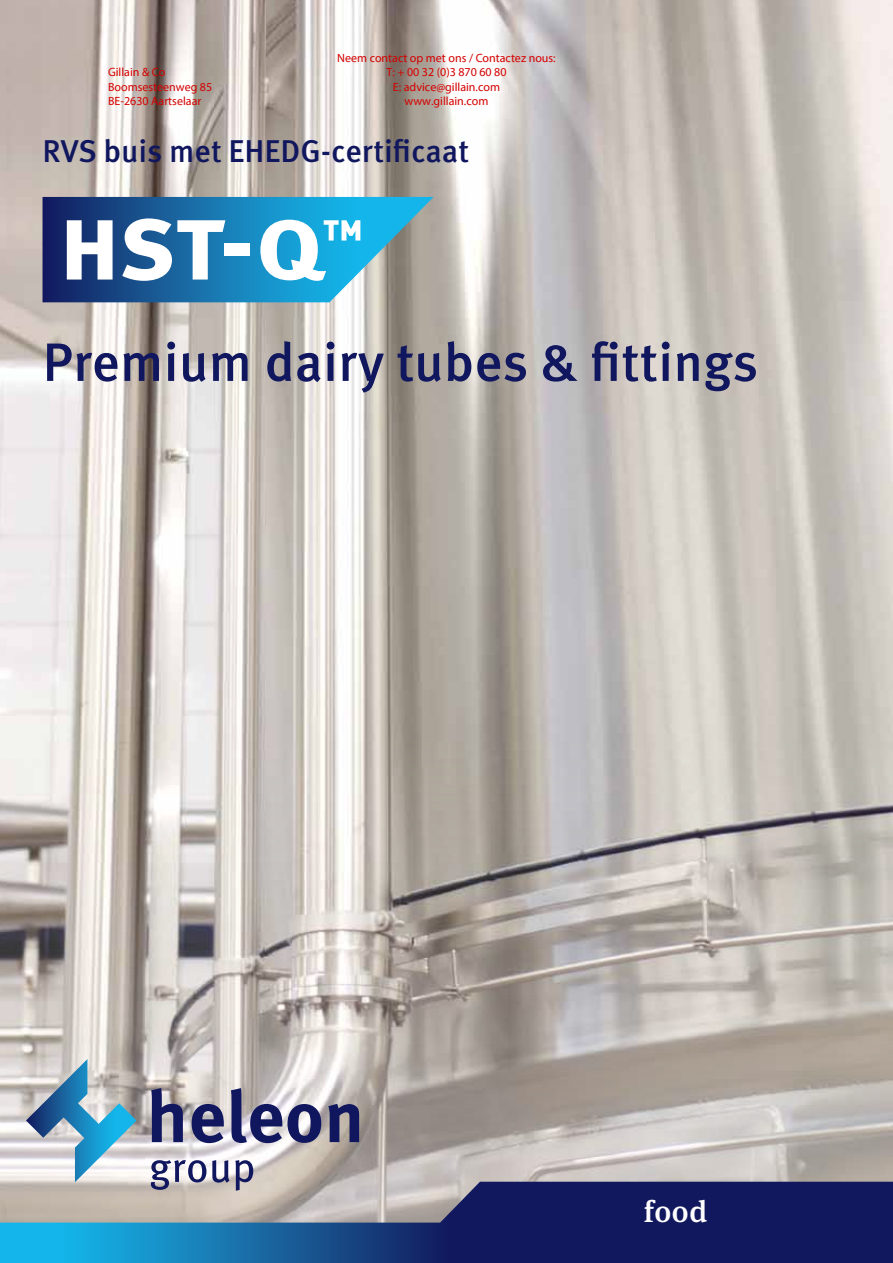
<style>
.page{position:relative;width:893px;height:1263px;background:#fff}
.page>*{position:absolute;margin:0;border:0;box-sizing:border-box;transform-origin:0 0}
.t1{font:500 54px "Meta OT";color:#11175e}
.t2{font:500 31.5px "Meta OT";color:#11175e}
.t3{font:500 30.3px "Meta Serif OT";color:#fff}
.t4{font:12px/14.4px "Myriad Pro";color:#d40000}
</style>
<div class="page">
<img style="left:0;top:0;width:893px;height:1182px">
<svg style="left:151px;top:1160px;width:55px;height:22px"></svg>
<svg style="left:212px;top:1160px;width:41px;height:22px"></svg>
<svg style="left:26px;top:1059px;width:111px;height:123px;background:#9cb9c9"></svg>
<svg style="left:151px;top:1088px;width:32px;height:54px;background:#606086"></svg>
<svg style="left:192px;top:1104px;width:32px;height:39px"></svg>
<svg style="left:231px;top:1088px;width:90px;height:55px;background:#8383a2"></svg>
<svg style="left:328px;top:1104px;width:31px;height:38px"></svg>
<svg style="left:0;top:1182px;width:893px;height:81px;background:#3f5887"></svg>
<svg style="left:43px;top:197px;width:391px;height:105px"></svg>
<p class="t4" style="left:108px;top:65px;width:106px">Gillain &amp; Co<br>Boomsesteenweg 85<br>BE-2630 Aartselaar</p>
<p class="t4" style="left:337px;top:50px;width:220px;text-align:center">Neem contact op met ons / Contactez nous:<br>T: + 00 32 (0)3 870 60 80<br>E: advice@gillain.com<br>www.gillain.com</p>
<h2 class="t2" style="left:43px;top:131px;width:428px">RVS buis met EHEDG-certificaat</h2>
<h1 class="t1" style="left:43px;top:329px;width:717px">Premium dairy tubes &amp; fittings</h1>
<h3 class="t3" style="left:644px;top:1193px;width:65px">food</h3>
</div>
